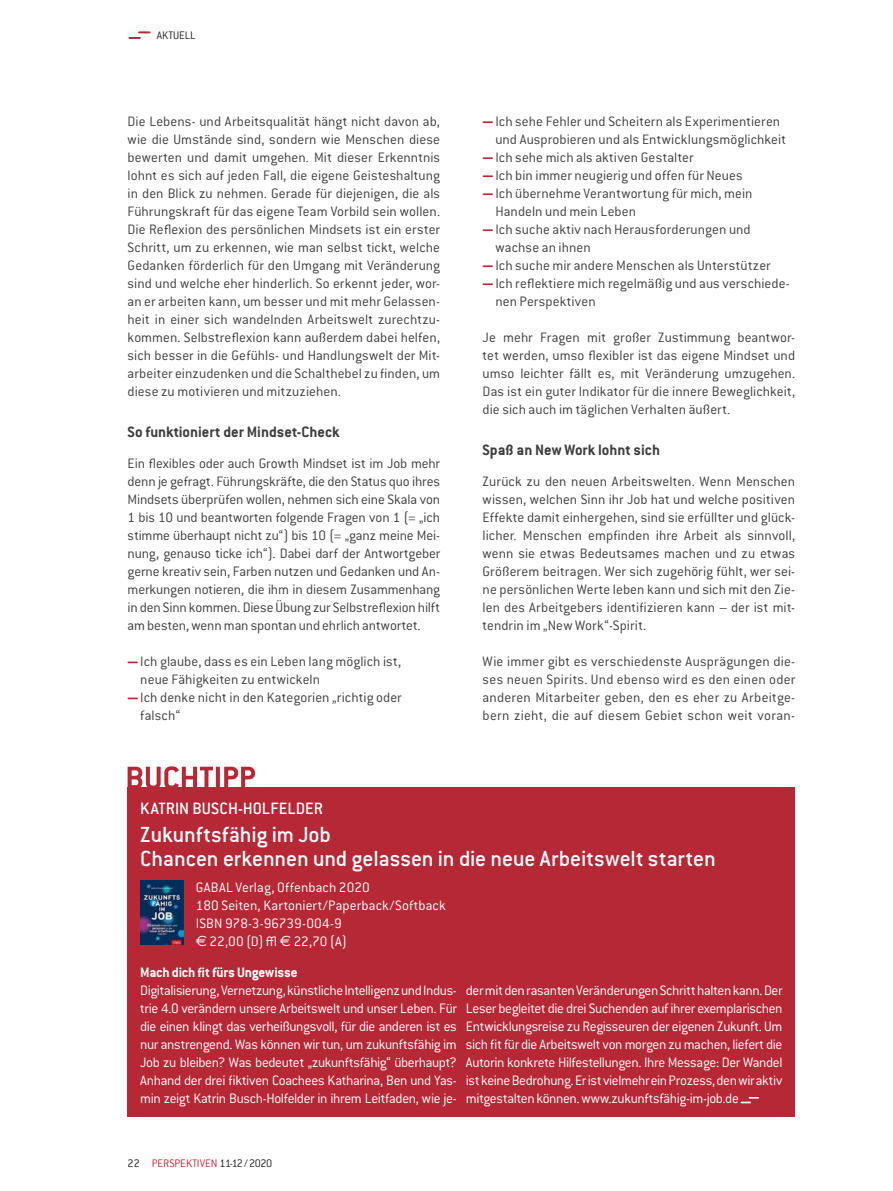
<style>
.page{position:relative;width:893px;height:1191px;background:#fff}
.page>*{position:absolute;margin:0;border:0;box-sizing:border-box;transform-origin:0 0}
.t1{font:500 24px/24px "Conduit ITC";letter-spacing:-.005em;color:#fff}
.t2{font:500 18px "Conduit ITC";letter-spacing:.005em;color:#fff}
.t3{font:700 16.5px "Conduit ITC";color:#3e3e3f}
.t4{font:300 15px/18px "Conduit ITC";letter-spacing:.005em;color:#3e3e3f;text-align:justify}
.t5{font:300 15px/18px "Conduit ITC";letter-spacing:-.01em;color:#fff;text-align:justify}
.t6{font:700 15px "Conduit ITC";letter-spacing:-.01em;color:#fff}
.t7{font:300 12px "Conduit ITC";color:#231f20}
.s1{font-family:"Euro Sans";font-weight:400}
.s2{color:#b72837}
</style>
<div class="page">
<svg style="left:128px;top:31px;width:22px;height:8px"></svg>
<svg style="left:128px;top:661px;width:10px;height:2px"></svg>
<svg style="left:128px;top:697px;width:10px;height:2px"></svg>
<svg style="left:483px;top:121px;width:10px;height:2px"></svg>
<svg style="left:483px;top:157px;width:10px;height:2px"></svg>
<svg style="left:483px;top:175px;width:10px;height:2px"></svg>
<svg style="left:483px;top:193px;width:10px;height:2px"></svg>
<svg style="left:483px;top:229px;width:10px;height:2px"></svg>
<svg style="left:483px;top:265px;width:10px;height:2px"></svg>
<svg style="left:483px;top:283px;width:10px;height:2px"></svg>
<div style="left:128px;top:787px;width:667px;height:329px;background:#b72837"></div>
<svg style="left:741px;top:1097px;width:18px;height:6px"></svg>
<svg style="left:128px;top:766px;width:127px;height:21px"></svg>
<img style="left:140px;top:880px;width:43px;height:64px">
<p class="t7" style="left:157px;top:29px;width:40px">AKTUELL</p>
<p class="t4" style="left:128px;top:112px;width:314px">Die Lebens- und Arbeitsqualität hängt nicht davon ab, wie die Umstände sind, sondern wie Menschen diese bewerten und damit umgehen. Mit dieser Erkenntnis lohnt es sich auf jeden Fall, die eigene Geisteshaltung in den Blick zu nehmen. Gerade für diejenigen, die als Führungskraft für das eigene Team Vorbild sein wollen.<br>Die Reflexion des persönlichen Mindsets ist ein erster Schritt, um zu erkennen, wie man selbst tickt, welche Gedanken förderlich für den Umgang mit Veränderung sind und welche eher hinderlich. So erkennt jeder, wor&shy;an er arbeiten kann, um besser und mit mehr Gelassen&shy;heit in einer sich wandelnden Arbeitswelt zurechtzu&shy;kommen. Selbstreflexion kann außerdem dabei helfen, sich besser in die Gefühls- und Handlungswelt der Mit&shy;arbeiter einzudenken und die Schalthebel zu finden, um diese zu motivieren und mitzuziehen.</p>
<p class="t3" style="left:128px;top:422px;width:213px">So funktioniert der Mindset-Check</p>
<p class="t4" style="left:128px;top:454px;width:314px">Ein flexibles oder auch Growth Mindset ist im Job mehr denn je gefragt. Führungskräfte, die den Status quo ihres Mindsets überprüfen wollen, nehmen sich eine Skala von 1 bis 10 und beantworten folgende Fragen von 1 (= „ich stimme überhaupt nicht zu“) bis 10 (= „ganz meine Mei&shy;nung, genauso ticke ich“). Dabei darf der Antwortgeber gerne kreativ sein, Farben nutzen und Gedanken und An&shy;merkungen notieren, die ihm in diesem Zusammenhang in den Sinn kommen. Diese Übung zur Selbstreflexion hilft am besten, wenn man spontan und ehrlich antwortet.</p>
<p class="t4" style="left:140px;top:652px;width:263px;text-align:left">Ich glaube, dass es ein Leben lang möglich ist, neue Fähigkeiten zu entwickeln<br>Ich denke nicht in den Kategorien „richtig oder falsch“</p>
<p class="t4" style="left:495px;top:112px;width:296px;text-align:left">Ich sehe Fehler und Scheitern als Experimentieren und Ausprobieren und als Entwicklungsmöglichkeit Ich sehe mich als aktiven Gestalter<br>Ich bin immer neugierig und offen für Neues<br>Ich übernehme Verantwortung für mich, mein Handeln und mein Leben<br>Ich suche aktiv nach Herausforderungen und wachse an ihnen<br>Ich suche mir andere Menschen als Unterstützer Ich reflektiere mich regelmäßig und aus verschiede&shy;nen Perspektiven</p>
<p class="t4" style="left:483px;top:328px;width:314px">Je mehr Fragen mit großer Zustimmung beantwor&shy;tet werden, umso flexibler ist das eigene Mindset und umso leichter fällt es, mit Veränderung umzugehen.<br>Das ist ein guter Indikator für die innere Beweglichkeit, die sich auch im täglichen Verhalten äußert.</p>
<p class="t3" style="left:483px;top:440px;width:179px">Spaß an New Work lohnt sich</p>
<p class="t4" style="left:483px;top:472px;width:314px">Zurück zu den neuen Arbeitswelten. Wenn Menschen wissen, welchen Sinn ihr Job hat und welche positiven Effekte damit einhergehen, sind sie erfüllter und glück&shy;licher. Menschen empfinden ihre Arbeit als sinnvoll, wenn sie etwas Bedeutsames machen und zu etwas Größerem beitragen. Wer sich zugehörig fühlt, wer sei&shy;ne persönlichen Werte leben kann und sich mit den Zie&shy;len des Arbeitgebers identifizieren kann – der ist mit&shy;tendrin im „New Work“-Spirit.</p>
<p class="t4" style="left:483px;top:652px;width:314px">Wie immer gibt es verschiedenste Ausprägungen die&shy;ses neuen Spirits. Und ebenso wird es den einen oder anderen Mitarbeiter geben, den es eher zu Arbeitge&shy;bern zieht, die auf diesem Gebiet schon weit voran-</p>
<p class="t2" style="left:140px;top:798px;width:184px">KATRIN BUSCH-HOLFELDER</p>
<h1 class="t1" style="left:140px;top:822px;width:577px">Zukunftsfähig im Job<br>Chancen erkennen und gelassen in die neue Arbeitswelt starten</h1>
<p class="t5" style="left:196px;top:879px;width:252px;text-align:left">GABAL Verlag, Offenbach 2020<br>180 Seiten, Kartoniert/Paperback/Softback<br>ISBN 978-3-96739-004-9<br><span class="s1">€</span> 22,00 (D) | <span class="s1">€</span> 22,70 (A)</p>
<p class="t6" style="left:140px;top:963px;width:159px">Mach dich fit fürs Ungewisse</p>
<p class="t5" style="left:140px;top:981px;width:318px">Digitalisierung, Vernetzung, künstliche Intelligenz und Indus&shy;trie 4.0 verändern unsere Arbeitswelt und unser Leben. Für die einen klingt das verheißungsvoll, für die anderen ist es nur anstrengend. Was können wir tun, um zukunftsfähig im Job zu bleiben? Was bedeutet „zukunftsfähig“ überhaupt?<br>Anhand der drei fiktiven Coachees Katharina, Ben und Yas&shy;min zeigt Katrin Busch-Holfelder in ihrem Leitfaden, wie je-</p>
<p class="t5" style="left:466px;top:981px;width:318px">der mit den rasanten Veränderungen Schritt halten kann. Der Leser begleitet die drei Suchenden auf ihrer exemplarischen Entwicklungsreise zu Regisseuren der eigenen Zukunft. Um sich fit für die Arbeitswelt von morgen zu machen, liefert die Autorin konkrete Hilfestellungen. Ihre Message: Der Wandel ist keine Bedrohung. Er ist vielmehr ein Prozess, den wir aktiv mitgestalten können. www.zukunftsfähig-im-job.de</p>
<p class="t7" style="left:128px;top:1156px;width:146px">22 <span class="s2">PERSPEKTIVEN</span> 11-12/2020</p>
</div>
